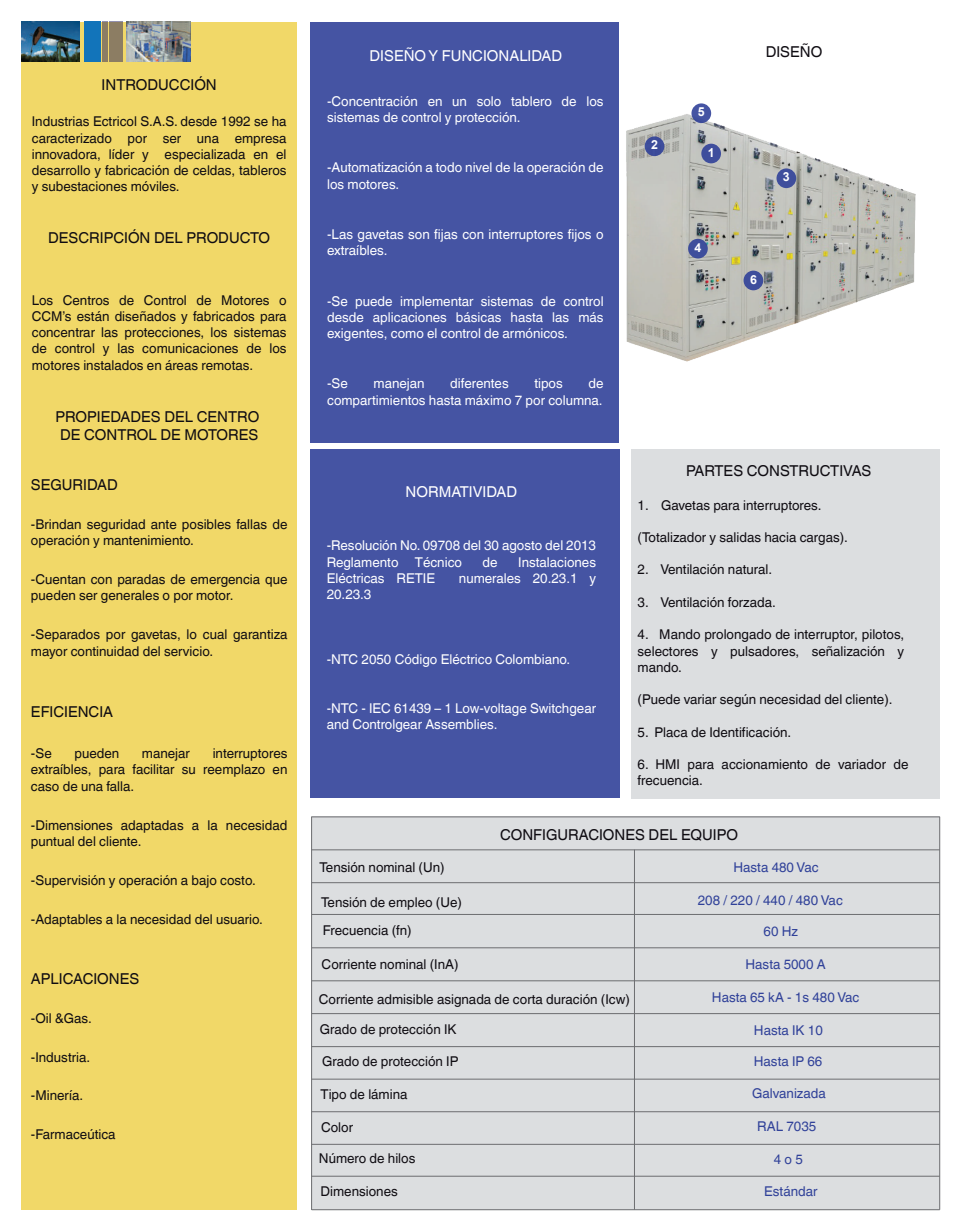
<style>
.page{position:relative;width:961px;height:1231px;background:#fff}
.page>*{position:absolute;margin:0;border:0;box-sizing:border-box;transform-origin:0 0}
.t1{font:15px/18px "Helvetica World";color:#0f0c12;text-align:center}
.t2{font:15px "Helvetica World";color:#fff}
.t3{font:13.5px/16.2px "Helvetica World";color:#0f0c12}
.t4{font:13.5px/16.2px "Helvetica World";color:#fff}
.t5{font:13.5px "Helvetica World";color:#304199}
.t6{font:700 12.45px "Arial";color:#fff}
</style>
<div class="page">
<img style="left:626px;top:109px;width:290px;height:253px">
<div style="left:310px;top:22px;width:308px;height:421px;background:#4554a3"></div>
<div style="left:21px;top:22px;width:276px;height:1187px;background:#f1d868"></div>
<div style="left:311px;top:449px;width:309px;height:349px;background:#4554a3"></div>
<div style="left:110px;top:21px;width:13px;height:40px;background:#8c7d63"></div>
<div style="left:102px;top:21px;width:6px;height:40px;background:#8c7d63"></div>
<div style="left:84px;top:21px;width:17px;height:40px;background:#1274ba"></div>
<div style="left:630px;top:449px;width:309px;height:349px;background:#dcdee0"></div>
<img style="left:126px;top:21px;width:64px;height:40px">
<img style="left:21px;top:21px;width:59px;height:40px">
<svg style="left:644px;top:136px;width:20px;height:20px"></svg>
<div style="left:701px;top:144px;width:20px;height:19px;background:#3f4e9d;border-radius:50%"></div>
<svg style="left:776px;top:168px;width:20px;height:20px"></svg>
<div style="left:688px;top:239px;width:19px;height:19px;background:#3e4e9c;border-radius:50%"></div>
<div style="left:743px;top:271px;width:20px;height:19px;background:#3e4e9c;border-radius:50%"></div>
<svg style="left:691px;top:103px;width:20px;height:20px"></svg>
<div style="left:311px;top:816px;width:628px;height:393px;background:#dcdee0"></div>
<hr style="left:312px;top:914px;width:627px;height:1px;background:#6c6d70">
<hr style="left:312px;top:882px;width:627px;height:1px;background:#6c6d70">
<hr style="left:634px;top:849px;width:1px;height:360px;background:#6c6d70">
<hr style="left:311px;top:849px;width:628px;height:1px;background:#6c6d70">
<hr style="left:312px;top:947px;width:627px;height:1px;background:#6c6d70">
<hr style="left:312px;top:980px;width:627px;height:1px;background:#6c6d70">
<hr style="left:312px;top:1013px;width:627px;height:1px;background:#6c6d70">
<hr style="left:311px;top:1046px;width:628px;height:1px;background:#6c6d70">
<hr style="left:312px;top:1078px;width:627px;height:1px;background:#6c6d70">
<hr style="left:311px;top:1111px;width:628px;height:1px;background:#6c6d70">
<hr style="left:311px;top:1144px;width:628px;height:1px;background:#6c6d70">
<hr style="left:311px;top:1176px;width:628px;height:1px;background:#6c6d70">
<hr style="left:312px;top:1209px;width:627px;height:1px;background:#6c6d70">
<hr style="left:939px;top:816px;width:1px;height:393px;background:#6c6d70">
<hr style="left:311px;top:817px;width:1px;height:392px;background:#6c6d70">
<hr style="left:311px;top:816px;width:628px;height:1px;background:#6c6d70">
<p class="t1" style="left:102px;top:76px;width:117px">INTRODUCCIÓN</p>
<p class="t3" style="left:32px;top:114px;width:256px;text-align:justify">Industrias Ectricol S.A.S. desde 1992 se ha caracterizado por ser una empresa innovadora, líder y especializada en el desarrollo y fabricación de celdas, tableros y subestaciones móviles.</p>
<p class="t1" style="left:48px;top:229px;width:223px">DESCRIPCIÓN DEL PRODUCTO</p>
<p class="t3" style="left:32px;top:292px;width:256px;text-align:justify">Los Centros de Control de Motores o CCM’s están diseñados y fabricados para concentrar las protecciones, los sistemas de control y las comunicaciones de los motores instalados en áreas remotas.</p>
<p class="t1" style="left:55px;top:408px;width:205px">PROPIEDADES DEL CENTRO<br>DE CONTROL DE MOTORES</p>
<p class="t1" style="left:31px;top:476px;width:88px">SEGURIDAD</p>
<p class="t3" style="left:31px;top:516px;width:258px">-Brindan seguridad ante posibles fallas de operación y mantenimiento.</p>
<p class="t3" style="left:31px;top:571px;width:258px">-Cuentan con paradas de emergencia que pueden ser generales o por motor.</p>
<p class="t3" style="left:31px;top:626px;width:258px">-Separados por gavetas, lo cual garantiza mayor continuidad del servicio.</p>
<p class="t1" style="left:31px;top:703px;width:84px">EFICIENCIA</p>
<p class="t3" style="left:31px;top:745px;width:22px">-Se</p>
<p class="t3" style="left:74px;top:745px;width:46px">pueden</p>
<p class="t3" style="left:142px;top:745px;width:50px">manejar</p>
<p class="t3" style="left:31px;top:745px;width:258px;text-align:justify;text-indent:182px">interruptores extraíbles, para facilitar su reemplazo en caso de una falla.</p>
<p class="t3" style="left:31px;top:816px;width:258px">-Dimensiones adaptadas a la necesidad puntual del cliente.</p>
<p class="t3" style="left:31px;top:872px;width:226px">-Supervisión y operación a bajo costo.</p>
<p class="t3" style="left:31px;top:910px;width:233px">-Adaptables a la necesidad del usuario.</p>
<p class="t1" style="left:31px;top:969px;width:110px">APLICACIONES</p>
<p class="t3" style="left:31px;top:1009px;width:62px">-Oil &amp;Gas.</p>
<p class="t3" style="left:31px;top:1048px;width:61px">-Industria.</p>
<p class="t3" style="left:31px;top:1087px;width:54px">-Minería.</p>
<p class="t3" style="left:31px;top:1126px;width:86px">-Farmaceútica</p>
<p class="t2" style="left:369px;top:47px;width:194px">DISEÑO Y FUNCIONALIDAD</p>
<p class="t4" style="left:327px;top:93px;width:278px">-Concentración en un solo tablero de los sistemas de control y protección.</p>
<p class="t4" style="left:327px;top:160px;width:278px">-Automatización a todo nivel de la operación de los motores.</p>
<p class="t4" style="left:327px;top:226px;width:278px">-Las gavetas son fijas con interruptores fijos o extraíbles.</p>
<p class="t4" style="left:327px;top:293px;width:278px;text-align:justify">-Se puede implementar sistemas de control desde aplicaciones básicas hasta las más exigentes, como el control de armónicos.</p>
<p class="t4" style="left:327px;top:376px;width:22px">-Se</p>
<p class="t4" style="left:373px;top:376px;width:53px">manejan</p>
<p class="t4" style="left:450px;top:376px;width:60px">diferentes</p>
<p class="t4" style="left:534px;top:376px;width:30px">tipos</p>
<p class="t4" style="left:327px;top:376px;width:278px;text-align:right">de<br>compartimientos hasta máximo 7 por columna.</p>
<p class="t2" style="left:405px;top:483px;width:113px">NORMATIVIDAD</p>
<p class="t4" style="left:327px;top:538px;width:271px">-Resolución No. 09708 del 30 agosto del 2013<br>Reglamento Técnico</p>
<p class="t4" style="left:482px;top:554px;width:17px">de</p>
<p class="t4" style="left:518px;top:554px;width:79px">Instalaciones</p>
<p class="t4" style="left:327px;top:570px;width:110px">Eléctricas RETIE</p>
<p class="t4" style="left:459px;top:570px;width:139px">numerales 20.23.1 y</p>
<p class="t4" style="left:327px;top:586px;width:46px">20.23.3</p>
<p class="t4" style="left:327px;top:651px;width:245px">-NTC 2050 Código Eléctrico Colombiano.</p>
<p class="t4" style="left:327px;top:700px;width:271px">-NTC - IEC 61439 – 1 Low-voltage Switchgear and Controlgear Assemblies.</p>
<p class="t6" style="left:651px;top:137px;width:8px">2</p>
<p class="t6" style="left:698px;top:104px;width:8px">5</p>
<p class="t6" style="left:707px;top:144px;width:8px">1</p>
<p class="t6" style="left:694px;top:239px;width:8px">4</p>
<p class="t1" style="left:765px;top:43px;width:58px">DISEÑO</p>
<p class="t6" style="left:783px;top:169px;width:8px">3</p>
<p class="t6" style="left:750px;top:271px;width:8px">6</p>
<p class="t1" style="left:686px;top:461px;width:186px">PARTES CONSTRUCTIVAS</p>
<p class="t3" style="left:637px;top:497px;width:185px">1. Gavetas para interruptores.</p>
<p class="t3" style="left:637px;top:529px;width:212px">(Totalizador y salidas hacia cargas).</p>
<p class="t3" style="left:637px;top:561px;width:136px">2. Ventilación natural.</p>
<p class="t3" style="left:637px;top:594px;width:140px">3. Ventilación forzada.</p>
<p class="t3" style="left:637px;top:626px;width:268px;text-align:justify">4. Mando prolongado de interruptor, pilotos, selectores y pulsadores, señalización y mando.</p>
<p class="t3" style="left:637px;top:691px;width:256px">(Puede variar según necesidad del cliente).</p>
<p class="t3" style="left:637px;top:723px;width:155px">5. Placa de Identificación.</p>
<p class="t3" style="left:637px;top:756px;width:272px">6. HMI para accionamiento de variador de frecuencia.</p>
<p class="t1" style="left:500px;top:825px;width:239px">CONFIGURACIONES DEL EQUIPO</p>
<p class="t3" style="left:319px;top:858px;width:127px">Tensión nominal (Un)</p>
<p class="t3" style="left:321px;top:887px;width:142px;line-height:28.7px">Tensión de empleo (Ue)<br>Frecuencia (fn)</p>
<p class="t3" style="left:321px;top:956px;width:138px">Corriente nominal (InA)</p>
<p class="t3" style="left:319px;top:984px;width:312px;line-height:29.7px">Corriente admisible asignada de corta duración (Icw)<br>Grado de protección IK</p>
<p class="t3" style="left:322px;top:1053px;width:138px">Grado de protección IP</p>
<p class="t3" style="left:320px;top:1086px;width:88px">Tipo de lámina</p>
<p class="t3" style="left:321px;top:1119px;width:34px">Color</p>
<p class="t3" style="left:319px;top:1150px;width:98px">Número de hilos</p>
<p class="t3" style="left:320px;top:1182px;width:79px">Dimensiones</p>
<p class="t5" style="left:733px;top:859px;width:87px">Hasta 480 Vac</p>
<p class="t5" style="left:697px;top:892px;width:146px">208 / 220 / 440 / 480 Vac</p>
<p class="t5" style="left:763px;top:923px;width:36px">60 Hz</p>
<p class="t5" style="left:745px;top:956px;width:82px">Hasta 5000 A</p>
<p class="t5" style="left:712px;top:989px;width:149px">Hasta 65 kA - 1s 480 Vac</p>
<p class="t5" style="left:754px;top:1022px;width:70px">Hasta IK 10</p>
<p class="t5" style="left:753px;top:1053px;width:70px">Hasta IP 66</p>
<p class="t5" style="left:752px;top:1085px;width:75px">Galvanizada</p>
<p class="t5" style="left:757px;top:1118px;width:61px">RAL 7035</p>
<p class="t5" style="left:773px;top:1151px;width:30px">4 o 5</p>
<p class="t5" style="left:764px;top:1183px;width:55px">Estándar</p>
</div>
